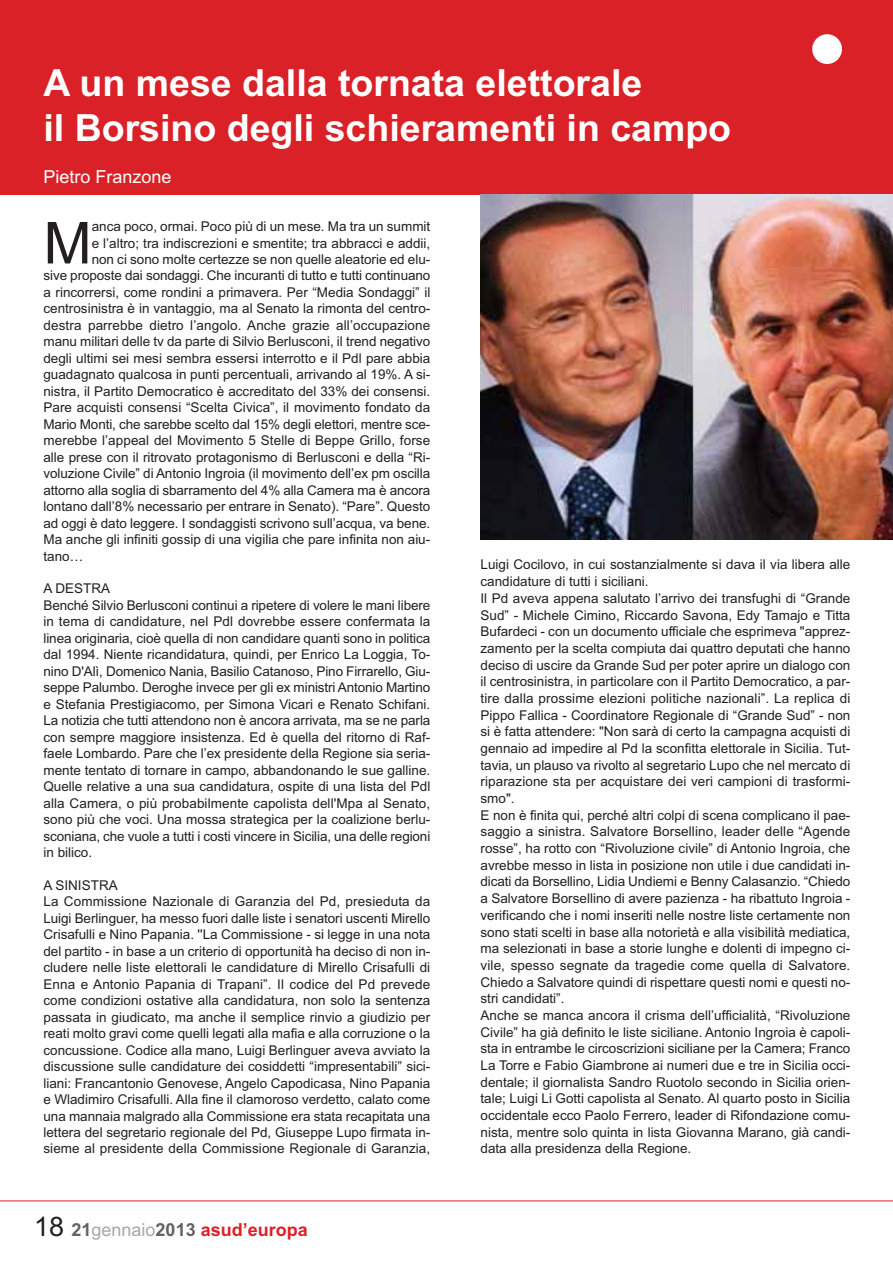
<style>
.page{position:relative;width:893px;height:1263px;background:#fff}
.page>*{position:absolute;margin:0;border:0;box-sizing:border-box;transform-origin:0 0}
.t1{font:57.9px "Arial";color:#231f20}
.t2{font:700 37.5px/45px "Arial";color:#fff}
.t3{font:700 18px "Arial";color:#da2128}
.t4{font:18px "Arial";color:#fff}
.t5{font:13.5px/16.6px "Arial";color:#231f20}
.s1{font-weight:400;font-size:27px;color:#231f20}
.s2{color:#656262}
.s3{font-weight:400;color:#a9a7a6}
</style>
<div class="page">
<div style="left:0;top:0;width:892px;height:194px;background:#da2128"></div>
<div style="left:812px;top:34px;width:30px;height:30px;background:#fff;border-radius:50%"></div>
<hr style="left:0;top:1201px;width:892px;height:1px;background:#da2128">
<img style="left:480px;top:194px;width:412px;height:345px">
<h2 class="t2" style="left:43px;top:64px;width:689px">A un mese dalla tornata elettorale<br>il Borsino degli schieramenti in campo</h2>
<h3 class="t4" style="left:43px;top:171px;width:129px">Pietro Franzone</h3>
<h1 class="t1" style="left:43px;top:222px;width:50px">M</h1>
<p class="t5" style="left:92px;top:219px;width:340px">anca poco, ormai. Poco più di un mese. Ma tra un summit</p>
<p class="t5" style="left:92px;top:236px;width:340px">e l’altro; tra indiscrezioni e smentite; tra abbracci e addii,</p>
<p class="t5" style="left:92px;top:252px;width:340px">non ci sono molte certezze se non quelle aleatorie ed elu-</p>
<p class="t5" style="left:43px;top:269px;width:388px">sive proposte dai sondaggi. Che incuranti di tutto e tutti continuano</p>
<p class="t5" style="left:43px;top:285px;width:388px">a rincorrersi, come rondini a primavera. Per “Media Sondaggi” il</p>
<p class="t5" style="left:43px;top:302px;width:388px">centrosinistra è in vantaggio, ma al Senato la rimonta del centro-</p>
<p class="t5" style="left:43px;top:318px;width:388px">destra parrebbe dietro l’angolo. Anche grazie all’occupazione</p>
<p class="t5" style="left:43px;top:335px;width:388px">manu militari delle tv da parte di Silvio Berlusconi, il trend negativo</p>
<p class="t5" style="left:43px;top:351px;width:388px">degli ultimi sei mesi sembra essersi interrotto e il Pdl pare abbia</p>
<p class="t5" style="left:43px;top:368px;width:388px">guadagnato qualcosa in punti percentuali, arrivando al 19%. A si-</p>
<p class="t5" style="left:43px;top:384px;width:388px">nistra, il Partito Democratico è accreditato del 33% dei consensi.</p>
<p class="t5" style="left:43px;top:401px;width:388px">Pare acquisti consensi “Scelta Civica”, il movimento fondato da</p>
<p class="t5" style="left:43px;top:417px;width:388px">Mario Monti, che sarebbe scelto dal 15% degli elettori, mentre sce-</p>
<p class="t5" style="left:43px;top:433px;width:388px">merebbe l’appeal del Movimento 5 Stelle di Beppe Grillo, forse</p>
<p class="t5" style="left:43px;top:450px;width:388px">alle prese con il ritrovato protagonismo di Berlusconi e della “Ri-</p>
<p class="t5" style="left:43px;top:466px;width:388px">voluzione Civile” di Antonio Ingroia (il movimento dell’ex pm oscilla</p>
<p class="t5" style="left:43px;top:483px;width:388px">attorno alla soglia di sbarramento del 4% alla Camera ma è ancora</p>
<p class="t5" style="left:43px;top:499px;width:388px">lontano dall’8% necessario per entrare in Senato). “Pare”. Questo</p>
<p class="t5" style="left:43px;top:516px;width:388px">ad oggi è dato leggere. I sondaggisti scrivono sull’acqua, va bene.</p>
<p class="t5" style="left:43px;top:532px;width:388px">Ma anche gli infiniti gossip di una vigilia che pare infinita non aiu-</p>
<p class="t5" style="left:43px;top:549px;width:41px">tano…</p>
<p class="t5" style="left:43px;top:582px;width:388px">A DESTRA<br>Benché Silvio Berlusconi continui a ripetere di volere le mani libere in tema di candidature, nel Pdl dovrebbe essere confermata la linea originaria, cioè quella di non candidare quanti sono in politica dal 1994. Niente ricandidatura, quindi, per Enrico La Loggia, To&shy;nino D'Alì, Domenico Nania, Basilio Catanoso, Pino Firrarello, Giu&shy;seppe Palumbo. Deroghe invece per gli ex ministri Antonio Martino e Stefania Prestigiacomo, per Simona Vicari e Renato Schifani.<br>La notizia che tutti attendono non è ancora arrivata, ma se ne parla con sempre maggiore insistenza. Ed è quella del ritorno di Raf&shy;faele Lombardo. Pare che l’ex presidente della Regione sia seria&shy;mente tentato di tornare in campo, abbandonando le sue galline.<br>Quelle relative a una sua candidatura, ospite di una lista del Pdl alla Camera, o più probabilmente capolista dell'Mpa al Senato, sono più che voci. Una mossa strategica per la coalizione berlu&shy;sconiana, che vuole a tutti i costi vincere in Sicilia, una delle regioni in bilico.</p>
<p class="t5" style="left:43px;top:878px;width:388px">A SINISTRA<br>La Commissione Nazionale di Garanzia del Pd, presieduta da Luigi Berlinguer, ha messo fuori dalle liste i senatori uscenti Mirello Crisafulli e Nino Papania. ''La Commissione - si legge in una nota del partito - in base a un criterio di opportunità ha deciso di non in&shy;cludere nelle liste elettorali le candidature di Mirello Crisafulli di Enna e Antonio Papania di Trapani”. Il codice del Pd prevede come condizioni ostative alla candidatura, non solo la sentenza passata in giudicato, ma anche il semplice rinvio a giudizio per reati molto gravi come quelli legati alla mafia e alla corruzione o la concussione. Codice alla mano, Luigi Berlinguer aveva avviato la discussione sulle candidature dei cosiddetti “impresentabili” sici&shy;liani: Francantonio Genovese, Angelo Capodicasa, Nino Papania e Wladimiro Crisafulli. Alla fine il clamoroso verdetto, calato come una mannaia malgrado alla Commissione era stata recapitata una lettera del segretario regionale del Pd, Giuseppe Lupo firmata in&shy;sieme al presidente della Commissione Regionale di Garanzia,</p>
<h3 class="t3" style="left:34px;top:1223px;width:275px"><span class="s1">18</span> <span class="s2">21</span><span class="s3">gennaio</span><span class="s2">2013</span> asud’europa</h3>
<p class="t5" style="left:480px;top:558px;width:371px">Luigi Cocilovo, in cui sostanzialmente si dava il via libera alle candidature di tutti i siciliani.<br>Il Pd aveva appena salutato l’arrivo dei transfughi di “Grande Sud” - Michele Cimino, Riccardo Savona, Edy Tamajo e Titta Bufardeci - con un documento ufficiale che esprimeva "apprez&shy;zamento per la scelta compiuta dai quattro deputati che hanno deciso di uscire da Grande Sud per poter aprire un dialogo con il centrosinistra, in particolare con il Partito Democratico, a par&shy;tire dalla prossime elezioni politiche nazionali”. La replica di Pippo Fallica - Coordinatore Regionale di “Grande Sud” - non si è fatta attendere: "Non sarà di certo la campagna acquisti di gennaio ad impedire al Pd la sconfitta elettorale in Sicilia. Tut&shy;tavia, un plauso va rivolto al segretario Lupo che nel mercato di riparazione sta per acquistare dei veri campioni di trasformi&shy;smo".<br>E non è finita qui, perché altri colpi di scena complicano il pae&shy;saggio a sinistra. Salvatore Borsellino, leader delle “Agende rosse”, ha rotto con “Rivoluzione civile” di Antonio Ingroia, che avrebbe messo in lista in posizione non utile i due candidati in&shy;dicati da Borsellino, Lidia Undiemi e Benny Calasanzio. “Chiedo a Salvatore Borsellino di avere pazienza - ha ribattuto Ingroia - verificando che i nomi inseriti nelle nostre liste certamente non sono stati scelti in base alla notorietà e alla visibilità mediatica, ma selezionati in base a storie lunghe e dolenti di impegno ci&shy;vile, spesso segnate da tragedie come quella di Salvatore.<br>Chiedo a Salvatore quindi di rispettare questi nomi e questi no&shy;stri candidati”.<br>Anche se manca ancora il crisma dell’ufficialità, “Rivoluzione Civile” ha già definito le liste siciliane. Antonio Ingroia è capoli&shy;sta in entrambe le circoscrizioni siciliane per la Camera; Franco La Torre e Fabio Giambrone ai numeri due e tre in Sicilia occi&shy;dentale; il giornalista Sandro Ruotolo secondo in Sicilia orien&shy;tale; Luigi Li Gotti capolista al Senato. Al quarto posto in Sicilia occidentale ecco Paolo Ferrero, leader di Rifondazione comu&shy;nista, mentre solo quinta in lista Giovanna Marano, già candi&shy;data alla presidenza della Regione.</p>
</div>
